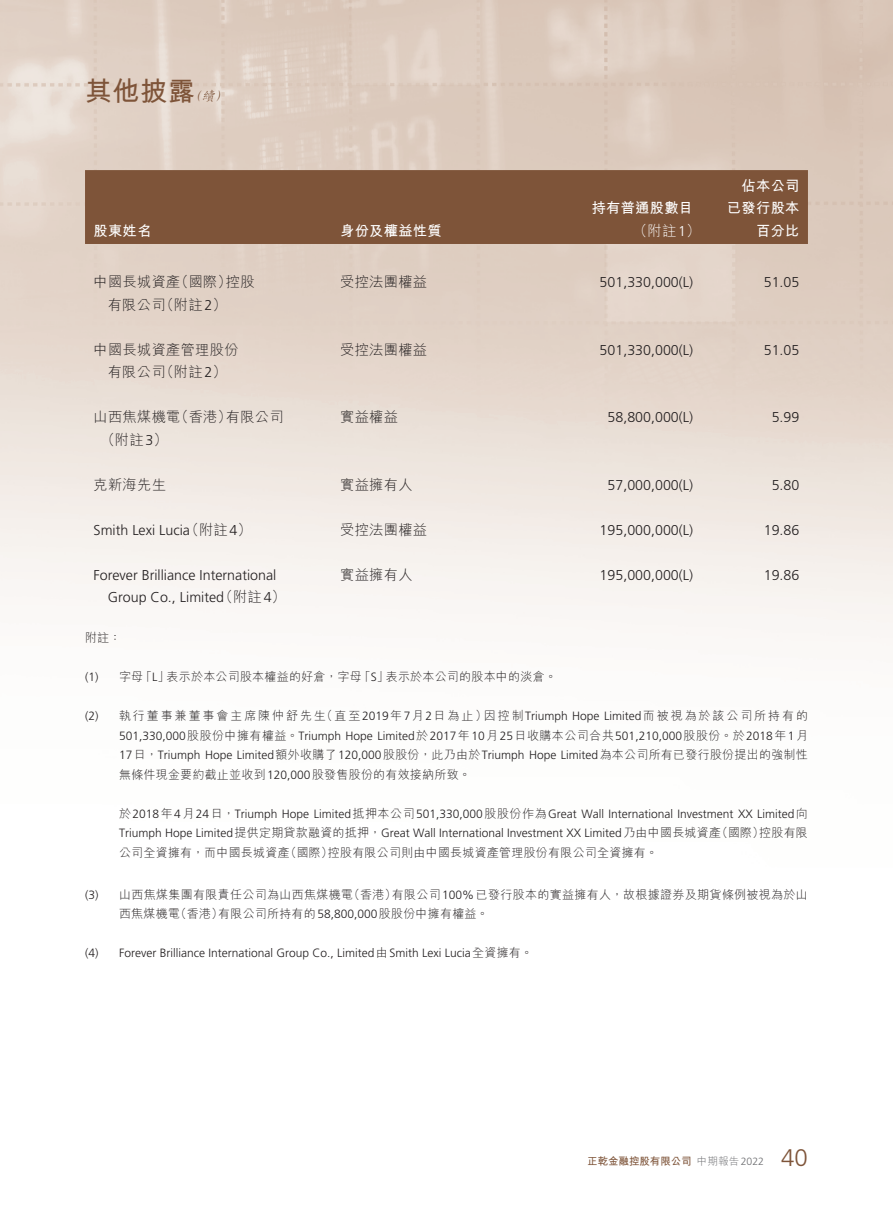
<style>
.page{position:relative;width:893px;height:1212px;background:#fff}
.page>*{position:absolute;margin:0;border:0;box-sizing:border-box;transform-origin:0 0}
.t1{font:700 27px "M Hei HK";color:#7e5439}
.t2{font:300 24px "Frutiger LT Std";color:#7e5439}
._50_Table_txt{font:300 14.25px "Frutiger LT Std";color:#231f20}
._50_Table_txt-2{font:300 14.25px "M Hei HK";letter-spacing:.02em;color:#231f20}
._50_Table_txt-3{font:700 14.25px "M Hei HK";letter-spacing:.02em;color:#fff}
._50_Table_txt-4{font:300 14.25px "M Hei HK";color:#fff}
.t3{font:italic 500 13.5px "M Kai HK";color:#7e5439}
._06_Notes{font:300 12px/19.5px "Frutiger LT Std";color:#231f20;text-align:justify}
._06_Notes-2{font:300 12px "M Hei HK";letter-spacing:.03em;color:#231f20}
._06_Notes-3{font:300 12px "M Hei HK";letter-spacing:.16em;color:#231f20}
.t4{font:700 10.5px "M Hei HK";letter-spacing:-.005em;color:#7e5439}
.t5{font:300 10.5px "M Hei HK";color:#6c6d70}
.s1{font-family:"Frutiger LT Std"}
.s2{font-family:"M Hei HK"}
</style>
<div class="page">
<div style="left:85px;top:170px;width:723px;height:74px;background:#7e5439"></div>
<p class="t1" style="left:85px;top:71px;width:111px">其他披露</p>
<p class="t3" style="left:201px;top:86px;width:19px">續</p>
<p class="t3" style="left:188px;top:86px;width:19px">（</p>
<p class="t3" style="left:215px;top:86px;width:19px">(</p>
<p class="_50_Table_txt-3" style="left:94px;top:220px;width:59px">股東姓名</p>
<p class="_50_Table_txt-2" style="left:174px;top:275px;width:59px">（國際）</p>
<p class="_50_Table_txt-2" style="left:94px;top:275px;width:88px">中國長城資產</p>
<p class="_50_Table_txt-2" style="left:160px;top:297px;width:68px">（附註 (<span class="s1">2</span></p>
<p class="_50_Table_txt-2" style="left:226px;top:275px;width:30px">控股</p>
<p class="_50_Table_txt-2" style="left:108px;top:297px;width:59px">有限公司</p>
<p class="_50_Table_txt-2" style="left:94px;top:342px;width:147px">中國長城資產管理股份</p>
<p class="_50_Table_txt-2" style="left:160px;top:365px;width:68px">（附註 (<span class="s1">2</span></p>
<p class="_50_Table_txt-2" style="left:108px;top:365px;width:59px">有限公司</p>
<p class="_50_Table_txt-2" style="left:174px;top:410px;width:59px">（香港）</p>
<p class="_50_Table_txt-2" style="left:94px;top:410px;width:88px">山西焦煤機電</p>
<p class="_50_Table_txt-2" style="left:101px;top:432px;width:68px">（附註 (<span class="s1">3</span></p>
<p class="_50_Table_txt-2" style="left:226px;top:410px;width:59px">有限公司</p>
<p class="_50_Table_txt-2" style="left:94px;top:477px;width:74px">克新海先生</p>
<p class="_50_Table_txt-2" style="left:185px;top:522px;width:68px">（附註 ）<span class="s1">4</span></p>
<p class="_50_Table_txt" style="left:94px;top:522px;width:98px">Smith Lexi Lucia</p>
<p class="_50_Table_txt" style="left:94px;top:567px;width:184px">Forever Brilliance International</p>
<p class="_50_Table_txt-2" style="left:219px;top:590px;width:68px">（附註 (<span class="s1">4</span></p>
<p class="_50_Table_txt" style="left:108px;top:589px;width:118px">Group Co., Limited</p>
<p class="_06_Notes-2" style="left:85px;top:632px;width:38px">附註：</p>
<p class="_50_Table_txt-3" style="left:340px;top:220px;width:103px">身份及權益性質</p>
<p class="_50_Table_txt-2" style="left:340px;top:275px;width:88px">受控法團權益</p>
<p class="_50_Table_txt-2" style="left:340px;top:342px;width:88px">受控法團權益</p>
<p class="_50_Table_txt-2" style="left:340px;top:410px;width:59px">實益權益</p>
<p class="_50_Table_txt-2" style="left:340px;top:477px;width:74px">實益擁有人</p>
<p class="_50_Table_txt-2" style="left:340px;top:522px;width:88px">受控法團權益</p>
<p class="_50_Table_txt-2" style="left:340px;top:567px;width:74px">實益擁有人</p>
<p class="_06_Notes" style="left:85px;top:668px;width:15px">)1(</p>
<p class="_06_Notes-2" style="left:119px;top:671px;width:26px">字母</p>
<p class="_06_Notes-2" style="left:167px;top:671px;width:197px">表示於本公司股本權益的好倉，字母</p>
<p class="_06_Notes-2" style="left:386px;top:671px;width:172px">表示於本公司的股本中的淡倉。</p>
<p class="_06_Notes-2" style="left:140px;top:671px;width:31px">「」<span class="s1">L</span></p>
<p class="_06_Notes-2" style="left:359px;top:671px;width:31px">「」<span class="s1">S</span></p>
<p class="_50_Table_txt-3" style="left:592px;top:198px;width:103px">持有普通股數目</p>
<p class="_50_Table_txt-4" style="left:633px;top:223px;width:68px">（附註 (<span class="s1">1</span></p>
<p class="_50_Table_txt-3" style="left:742px;top:175px;width:59px">佔本公司</p>
<p class="_50_Table_txt-3" style="left:727px;top:198px;width:74px">已發行股本</p>
<p class="_50_Table_txt-3" style="left:756px;top:220px;width:45px">百分比</p>
<p class="_50_Table_txt" style="left:600px;top:274px;width:95px">501,330,000 (L(</p>
<p class="_50_Table_txt" style="left:764px;top:274px;width:37px">51.05</p>
<p class="_50_Table_txt" style="left:600px;top:342px;width:95px">501,330,000 (L(</p>
<p class="_50_Table_txt" style="left:764px;top:342px;width:37px">51.05</p>
<p class="_50_Table_txt" style="left:607px;top:409px;width:87px">58,800,000 (L(</p>
<p class="_50_Table_txt" style="left:772px;top:409px;width:29px">5.99</p>
<p class="_50_Table_txt" style="left:607px;top:477px;width:87px">57,000,000 (L(</p>
<p class="_50_Table_txt" style="left:772px;top:477px;width:29px">5.80</p>
<p class="_50_Table_txt" style="left:600px;top:522px;width:95px">195,000,000 (L(</p>
<p class="_50_Table_txt" style="left:764px;top:522px;width:37px">19.86</p>
<p class="_50_Table_txt" style="left:600px;top:567px;width:95px">195,000,000 (L(</p>
<p class="_50_Table_txt" style="left:764px;top:567px;width:37px">19.86</p>
<p class="_06_Notes" style="left:85px;top:707px;width:15px">)2(</p>
<p class="_06_Notes" style="left:85px;top:885px;width:15px">)3(</p>
<p class="_06_Notes" style="left:85px;top:944px;width:15px">)4(</p>
<p class="_06_Notes-2" style="left:321px;top:710px;width:168px">（直至<span class="s1">2019</span>年<span class="s1">7</span>月<span class="s1">2</span>日為止）</p>
<p class="_06_Notes-3" style="left:119px;top:710px;width:208px">執行董事兼董事會主席陳仲舒先生</p>
<p class="_06_Notes" style="left:484px;top:707px;width:326px"><span class="s2">因控制</span>Triumph Hope Limited<span class="s2">而被視為於該公司所持有的</span></p>
<p class="_06_Notes" style="left:119px;top:726px;width:690px">501,330,000<span class="s2">股股份中擁有權益。</span>Triumph Hope Limited<span class="s2">於</span> 2017<span class="s2">年</span>10<span class="s2">月</span>25<span class="s2">日收購本公司合共</span>501,210,000<span class="s2">股股份。於</span>2018<span class="s2">年</span>1<span class="s2">月</span>17<span class="s2">日，</span>Triumph Hope Limited<span class="s2">額外收購了</span> 120,000<span class="s2">股股份，此乃由於</span>Triumph Hope Limited<span class="s2">為本公司所有已發行股份提出的強制性無條件現金要約截止並收到</span>120,000<span class="s2">股發售股份的有效接納所致。</span></p>
<p class="_06_Notes" style="left:119px;top:804px;width:690px;text-align:right"><span class="s2">於</span>2018<span class="s2">年</span>4<span class="s2">月</span>24<span class="s2">日，</span>Triumph Hope Limited<span class="s2">抵押本公司</span> 501,330,000<span class="s2">股股份作為</span>Great Wall International Investment XX Limited<span class="s2">向控股有限</span></p>
<p class="_06_Notes" style="left:328px;top:824px;width:395px;text-indent:-209px">Triumph Hope Limited<span class="s2">提供定期貸款融資的抵押，</span>Great Wall International Investment XX Limited<span class="s2">乃由中國長城資產控股有限公司則由中國長城資產管理股份有限公司全資擁有。</span></p>
<p class="_06_Notes-2" style="left:716px;top:827px;width:50px">（國際）</p>
<p class="_06_Notes-2" style="left:119px;top:846px;width:172px">公司全資擁有，而中國長城資產</p>
<p class="_06_Notes-2" style="left:285px;top:846px;width:50px">（國際）</p>
<p class="_06_Notes-2" style="left:392px;top:888px;width:418px">有限公司<span class="s1">100%</span>已發行股本的實益擁有人，故根據證券及期貨條例被視為於山</p>
<p class="_06_Notes-2" style="left:348px;top:888px;width:50px">（香港）</p>
<p class="_06_Notes-2" style="left:119px;top:888px;width:236px">山西焦煤集團有限責任公司為山西焦煤機電</p>
<p class="_06_Notes-2" style="left:218px;top:908px;width:272px">有限公司所持有的<span class="s1">58,800,000</span>股股份中擁有權益。</p>
<p class="_06_Notes-2" style="left:175px;top:908px;width:50px">（香港）</p>
<p class="_06_Notes-2" style="left:119px;top:908px;width:62px">西焦煤機電</p>
<p class="_06_Notes" style="left:119px;top:944px;width:415px">Forever Brilliance International Group Co., Limited<span class="s2">由</span>Smith Lexi Lucia<span class="s2">全資擁有。</span></p>
<p class="t4" style="left:587px;top:1154px;width:106px">正乾金融控股有限公司</p>
<p class="t5" style="left:697px;top:1156px;width:69px">中期報告<span class="s1">2022</span></p>
<h2 class="t2" style="left:781px;top:1144px;width:28px">40</h2>
</div>
